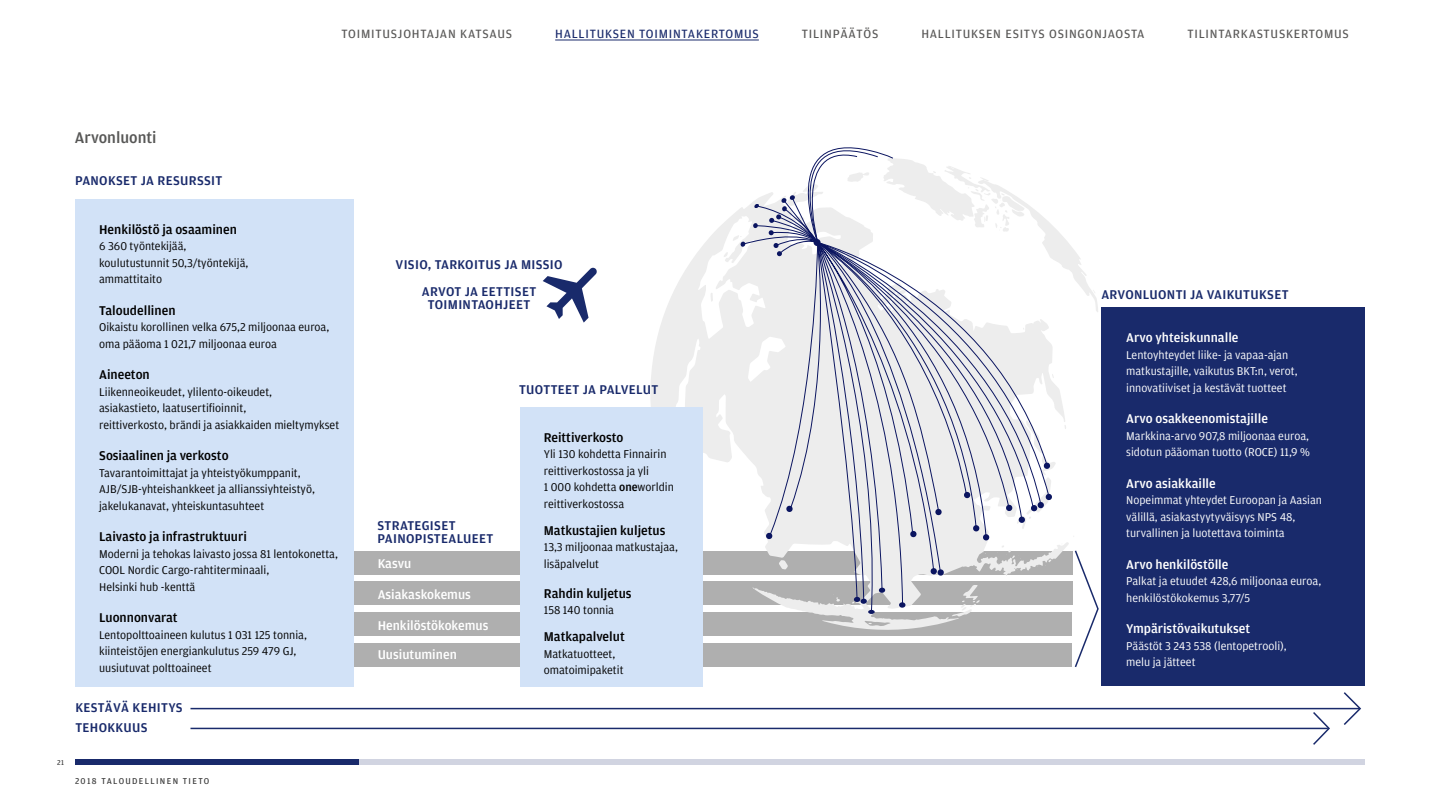
<style>
.page{position:relative;width:1440px;height:810px;background:#fff}
.page>*{position:absolute;margin:0;border:0;box-sizing:border-box;transform-origin:0 0}
.t1{font:500 16.5px "Amplitude";color:#575756}
.t2{font:500 13.5px/13.5px "Amplitude";letter-spacing:.025em;color:#192a6b}
.t3{font:500 13.5px "Amplitude";color:#000}
.t4{font:500 13.5px/29.5px "Amplitude";color:#fff}
.t5{font:12.75px "Amplitude";letter-spacing:.06em;color:#585756}
.t6{font:12.75px "Amplitude";letter-spacing:.06em;color:#192a6b}
.t7{font:12px/16.5px "Amplitude";color:#000}
.t8{font:12px/16.5px "Amplitude";color:#fff}
.t9{font:9px "Amplitude";letter-spacing:.15em;color:#333}
.t10{font:7.5px "Amplitude";color:#333}
.s1{font-weight:500}
</style>
<div class="page">
<div style="left:75px;top:759px;width:1290px;height:6px;background:#d1d4e1"></div>
<hr style="left:555px;top:40px;width:204px;height:1px;background:#192a6b">
<div style="left:330px;top:551px;width:742px;height:24px;background:#afafaf"></div>
<div style="left:335px;top:643px;width:737px;height:24px;background:#afafaf"></div>
<div style="left:330px;top:581px;width:742px;height:24px;background:#afafaf"></div>
<div style="left:329px;top:612px;width:743px;height:24px;background:#afafaf"></div>
<svg style="left:650px;top:223px;width:74px;height:238px;fill:#ededed"></svg>
<svg style="left:711px;top:293px;width:2px;height:9px"></svg>
<div style="left:75px;top:199px;width:279px;height:487px;background:#d2e2f7"></div>
<div style="left:1101px;top:308px;width:264px;height:378px;background:#192a6b"></div>
<div style="left:520px;top:407px;width:183px;height:279px;background:#d2e2f7"></div>
<svg style="left:1342px;top:692px;width:19px;height:33px"></svg>
<hr style="left:190px;top:708px;width:1170px;height:1px;background:#192a6b">
<svg style="left:1311px;top:712px;width:19px;height:33px"></svg>
<hr style="left:190px;top:728px;width:1138px;height:1px;background:#192a6b">
<svg style="left:724px;top:147px;width:375px;height:520px"></svg>
<svg style="left:543px;top:267px;width:54px;height:56px"></svg>
<div style="left:75px;top:759px;width:284px;height:6px;background:#192a6b"></div>
<p class="t5" style="left:342px;top:27px;width:172px">TOIMITUSJOHTAJAN KATSAUS</p>
<p class="t6" style="left:555px;top:27px;width:205px">HALLITUKSEN TOIMINTAKERTOMUS</p>
<p class="t5" style="left:802px;top:27px;width:78px">TILINPÄÄTÖS</p>
<p class="t5" style="left:921px;top:27px;width:225px">HALLITUKSEN ESITYS OSINGONJAOSTA</p>
<p class="t5" style="left:1188px;top:27px;width:163px">TILINTARKASTUSKERTOMUS</p>
<h1 class="t1" style="left:75px;top:128px;width:83px">Arvonluonti</h1>
<p class="t2" style="left:75px;top:174px;width:149px">PANOKSET JA RESURSSIT</p>
<p class="t10" style="left:57px;top:758px;width:8px">21</p>
<p class="t3" style="left:99px;top:222px;width:139px">Henkilöstö ja osaaminen</p>
<p class="t7" style="left:99px;top:238px;width:151px">6 360 työntekijää, koulutustunnit 50,3/työntekijä, ammattitaito</p>
<p class="t3" style="left:99px;top:303px;width:78px">Taloudellinen</p>
<p class="t7" style="left:99px;top:319px;width:232px">Oikaistu korollinen velka 675,2 miljoonaa euroa, oma pääoma 1 021,7 miljoonaa euroa</p>
<p class="t3" style="left:99px;top:367px;width:52px">Aineeton</p>
<p class="t7" style="left:99px;top:383px;width:242px">Liikenneoikeudet, ylilento-oikeudet,<br>asiakastieto, laatusertifioinnit,<br>reittiverkosto, brändi ja asiakkaiden mieltymykset</p>
<p class="t3" style="left:99px;top:448px;width:131px">Sosiaalinen ja verkosto</p>
<p class="t7" style="left:99px;top:464px;width:217px">Tavarantoimittajat ja yhteistyökumppanit,<br>AJB/SJB-yhteishankkeet ja allianssiyhteistyö, jakelukanavat, yhteiskuntasuhteet</p>
<p class="t3" style="left:99px;top:529px;width:149px">Laivasto ja infrastruktuuri</p>
<p class="t7" style="left:99px;top:545px;width:240px">Moderni ja tehokas laivasto jossa 81 lentokonetta,<br>COOL Nordic Cargo-rahtiterminaali,<br>Helsinki hub -kenttä</p>
<p class="t3" style="left:99px;top:610px;width:80px">Luonnonvarat</p>
<p class="t7" style="left:99px;top:626px;width:209px">Lentopolttoaineen kulutus 1 031 125 tonnia, kiinteistöjen energiankulutus 259 479 GJ, uusiutuvat polttoaineet</p>
<p class="t2" style="left:75px;top:701px;width:109px">KESTÄVÄ KEHITYS</p>
<p class="t2" style="left:75px;top:721px;width:74px">TEHOKKUUS</p>
<p class="t9" style="left:75px;top:776px;width:136px">2018 TALOUDELLINEN TIETO</p>
<p class="t2" style="left:396px;top:251px;width:169px;line-height:27px;text-align:center">VISIO, TARKOITUS JA MISSIO<br>ARVOT JA EETTISET</p>
<p class="t2" style="left:428px;top:298px;width:104px">TOIMINTAOHJEET</p>
<p class="t2" style="left:378px;top:518px;width:117px">STRATEGISET<br>PAINOPISTEALUEET</p>
<p class="t4" style="left:378px;top:549px;width:35px">Kasvu</p>
<p class="t4" style="left:378px;top:580px;width:95px">Asiakaskokemus</p>
<p class="t4" style="left:378px;top:611px;width:112px">Henkilöstökokemus<br>Uusiutuminen</p>
<p class="t2" style="left:519px;top:383px;width:141px">TUOTTEET JA PALVELUT</p>
<p class="t3" style="left:544px;top:430px;width:81px">Reittiverkosto</p>
<p class="t7" style="left:544px;top:446px;width:132px">Yli 130 kohdetta Finnairin reittiverkostossa ja yli<br>1 000 kohdetta <span class="s1">one</span>worldin reittiverkostossa</p>
<p class="t3" style="left:544px;top:523px;width:123px">Matkustajien kuljetus</p>
<p class="t7" style="left:544px;top:539px;width:136px">13,3 miljoonaa matkustajaa, lisäpalvelut</p>
<p class="t3" style="left:544px;top:586px;width:89px">Rahdin kuljetus</p>
<p class="t7" style="left:544px;top:602px;width:72px">158 140 tonnia</p>
<p class="t3" style="left:544px;top:629px;width:83px">Matkapalvelut</p>
<p class="t7" style="left:544px;top:646px;width:81px">Matkatuotteet, omatoimipaketit</p>
<p class="t2" style="left:1101px;top:288px;width:189px">ARVONLUONTI JA VAIKUTUKSET</p>
<p class="t4" style="left:1126px;top:323px;width:114px">Arvo yhteiskunnalle</p>
<p class="t8" style="left:1126px;top:347px;width:173px">Lentoyhteydet liike- ja vapaa-ajan matkustajille, vaikutus BKT:n, verot, innovatiiviset ja kestävät tuotteet</p>
<p class="t4" style="left:1126px;top:404px;width:143px">Arvo osakkeenomistajille</p>
<p class="t8" style="left:1126px;top:428px;width:185px">Markkina-arvo 907,8 miljoonaa euroa, sidotun pääoman tuotto (ROCE) 11,9 %</p>
<p class="t4" style="left:1126px;top:469px;width:91px">Arvo asiakkaille</p>
<p class="t8" style="left:1126px;top:492px;width:197px">Nopeimmat yhteydet Euroopan ja Aasian välillä, asiakastyytyväisyys NPS 48, turvallinen ja luotettava toiminta</p>
<p class="t4" style="left:1126px;top:550px;width:104px">Arvo henkilöstölle</p>
<p class="t8" style="left:1126px;top:573px;width:197px">Palkat ja etuudet 428,6 miljoonaa euroa, henkilöstökokemus 3,77/5</p>
<p class="t4" style="left:1126px;top:614px;width:126px">Ympäristövaikutukset</p>
<p class="t8" style="left:1126px;top:638px;width:162px">Päästöt 3 243 538 (lentopetrooli), melu ja jätteet</p>
</div>
